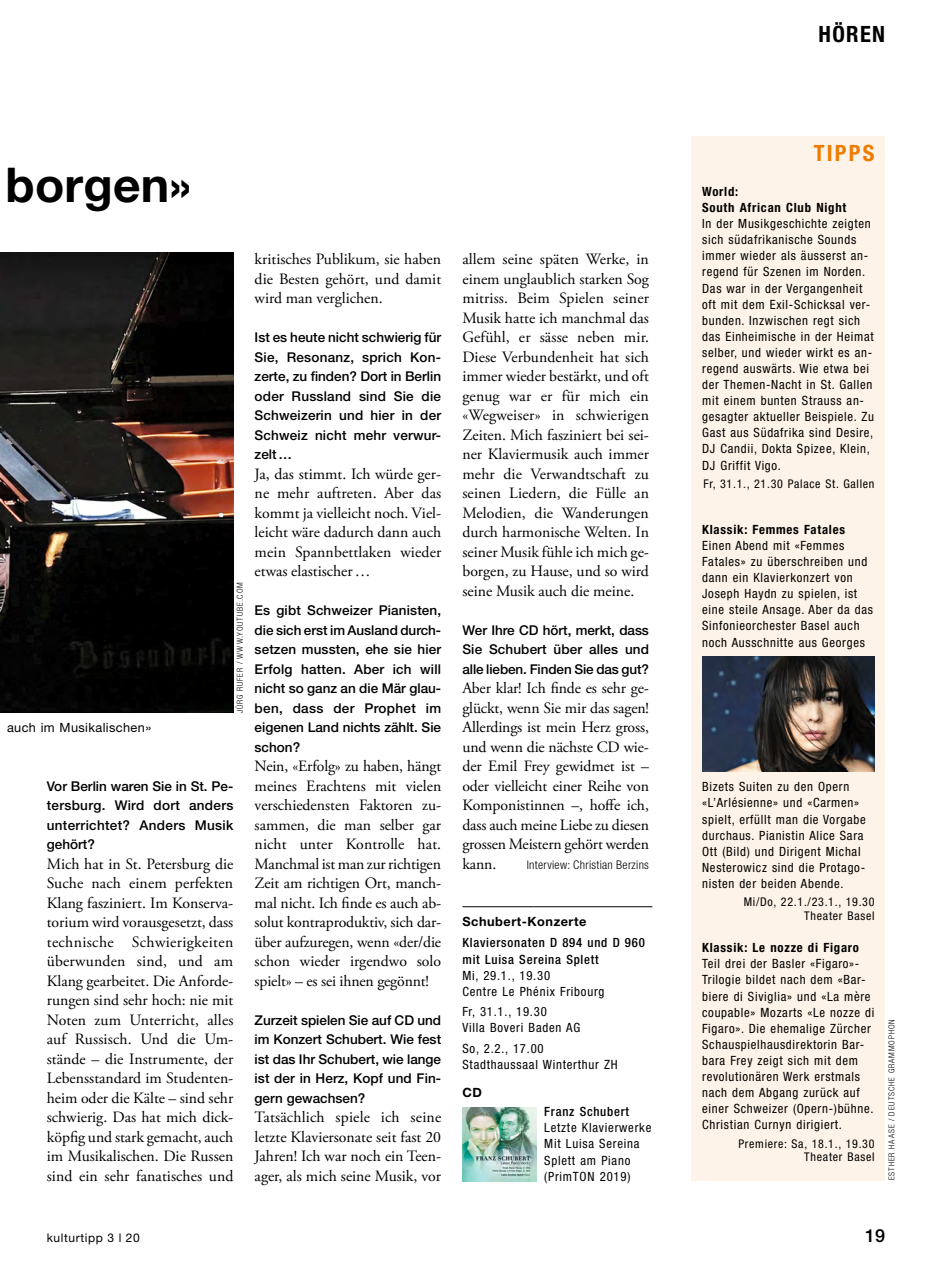
<style>
.page{position:relative;width:932px;height:1263px;background:#fff}
.page>*{position:absolute;margin:0;border:0;box-sizing:border-box;transform-origin:0 0}
.t1{font:700 48px "Helvetica Neue LT Std";letter-spacing:.005em;color:#000}
._010_KU_Rubriktitel{font:700 condensed 22.5px "Helvetica Neue LT Std";letter-spacing:.06em;color:#000}
._060_KU_Kasten_Dachz{font:700 condensed 22.5px "Helvetica Neue LT Std";letter-spacing:.1em;color:#ef7c00}
._001_KU_Pagina{font:500 18px "Helvetica Neue LT Std";color:#000}
._050_KU_Lauftext_10{font:15.75px/19.5px "Adobe Garamond Pro";color:#000;text-align:justify}
._270_KU_Interview_Fr{font:500 13.5px/19.5px "Helvetica Neue LT Std";letter-spacing:.01em;color:#000;text-align:justify}
._0066_KU_TIPPS-SPALT{font:condensed 12.75px/16px "Helvetica Neue LT Std";letter-spacing:.055em;color:#000}
._066_KU_Kasten_Text{font:condensed 12.75px/16.2px "Helvetica Neue LT Std";letter-spacing:.06em;color:#000}
._0064_KU_TIPPS-SPALT{font:700 condensed 12.75px/16px "Helvetica Neue LT Std";letter-spacing:.06em;color:#000}
._066_KU_Kasten_Text-2{font:500 condensed 12.75px/16.2px "Helvetica Neue LT Std";letter-spacing:.06em;color:#000}
.t2{font:12.75px "Helvetica Neue LT Std";letter-spacing:.03em;color:#000}
._063_KU_Kasten_Titel{font:700 12.75px "Helvetica Neue LT Std";letter-spacing:.04em;color:#000}
._065_Ku_Kasten_Zwiti{font:500 condensed 12.75px "Helvetica Neue LT Std";letter-spacing:.06em;color:#000}
._0069_KU_TIPPS-SPALT{font:condensed 12px/13.5px "Helvetica Neue LT Std";letter-spacing:.06em;color:#000;text-align:right}
._050_KU_Lauftext_10-2{font:300 condensed 12px "Helvetica Neue LT Std";letter-spacing:.025em;color:#000}
._002_KU_Fusszeile{font:12px "Helvetica Neue LT Std";letter-spacing:.05em;color:#000}
._071_KU_Fotobyline_5{font:300 condensed 8.25px "Helvetica Neue LT Std";letter-spacing:.115em;color:#000}
</style>
<div class="page">
<img style="left:0;top:252px;width:233px;height:461px">
<div style="left:691px;top:136px;width:193px;height:1045px;background:#fef3e8"></div>
<img style="left:702px;top:656px;width:172px;height:115px">
<hr style="left:462px;top:906px;width:71px;height:1px;background:#000">
<hr style="left:533px;top:906px;width:119px;height:1px;background:#000">
<img style="left:462px;top:1107px;width:74px;height:74px">
<p class="_010_KU_Rubriktitel" style="left:818px;top:20px;width:68px">HÖREN</p>
<h1 class="t1" style="left:5px;top:155px;width:187px">borgen»</h1>
<p class="t2" style="left:7px;top:720px;width:146px">auch im Musikalischen»</p>
<p class="_071_KU_Fotobyline_5" style="left:235px;top:713px;width:133px;rotate:-90deg">JÜRG RUFER / WWW.YOUTUBE.COM</p>
<p class="_270_KU_Interview_Fr" style="left:47px;top:776px;width:188px">Vor Berlin waren Sie in St. Pe&shy;tersburg. Wird dort anders unterrichtet? Anders Musik gehört?</p>
<p class="_050_KU_Lauftext_10" style="left:47px;top:854px;width:188px">Mich hat in St. Petersburg die Suche nach einem perfekten Klang fasziniert. Im Konserva&shy;torium wird vorausgesetzt, dass technische Schwierigkeiten überwunden sind, und am Klang gearbeitet. Die Anforde&shy;rungen sind sehr hoch: nie mit Noten zum Unterricht, alles auf Russisch. Und die Um&shy;stände – die Instrumente, der Lebensstandard im Studenten&shy;heim oder die Kälte – sind sehr schwierig. Das hat mich dick&shy;köpfig und stark gemacht, auch im Musikalischen. Die Russen sind ein sehr fanatisches und</p>
<p class="_050_KU_Lauftext_10" style="left:254px;top:250px;width:188px">kritisches Publikum, sie haben die Besten gehört, und damit wird man verglichen.</p>
<p class="_270_KU_Interview_Fr" style="left:254px;top:327px;width:188px">Ist es heute nicht schwierig für Sie, Resonanz, sprich Kon&shy;zerte, zu finden? Dort in Berlin oder Russland sind Sie die Schweizerin und hier in der Schweiz nicht mehr verwur&shy;zelt…</p>
<p class="_050_KU_Lauftext_10" style="left:254px;top:464px;width:188px">Ja, das stimmt. Ich würde ger&shy;ne mehr auftreten. Aber das kommt ja vielleicht noch. Viel&shy;leicht wäre dadurch dann auch mein Spannbettlaken wieder etwas elastischer…</p>
<p class="_270_KU_Interview_Fr" style="left:254px;top:600px;width:188px">Es gibt Schweizer Pianisten, die sich erst im Ausland durch&shy;setzen mussten, ehe sie hier Erfolg hatten. Aber ich will nicht so ganz an die Mär glau&shy;ben, dass der Prophet im eigenen Land nichts zählt. Sie schon?</p>
<p class="_050_KU_Lauftext_10" style="left:254px;top:757px;width:188px">Nein, «Erfolg» zu haben, hängt meines Erachtens mit vielen verschiedensten Faktoren zu&shy;sammen, die man selber gar nicht unter Kontrolle hat.<br>Manchmal ist man zur richtigen Zeit am richtigen Ort, manch&shy;mal nicht. Ich finde es auch ab&shy;solut kontraproduktiv, sich dar&shy;über aufzuregen, wenn «der/die schon wieder irgendwo solo spielt» – es sei ihnen gegönnt!</p>
<p class="_270_KU_Interview_Fr" style="left:254px;top:1010px;width:188px">Zurzeit spielen Sie auf CD und im Konzert Schubert. Wie fest ist das Ihr Schubert, wie lange ist der in Herz, Kopf und Fin&shy;gern gewachsen?</p>
<p class="_050_KU_Lauftext_10" style="left:254px;top:1108px;width:188px">Tatsächlich spiele ich seine letzte Klaviersonate seit fast 20<br>Jahren! Ich war noch ein Teen&shy;ager, als mich seine Musik, vor</p>
<p class="_050_KU_Lauftext_10" style="left:462px;top:250px;width:188px">allem seine späten Werke, in einem unglaublich starken Sog mitriss. Beim Spielen seiner Musik hatte ich manchmal das Gefühl, er sässe neben mir.<br>Diese Verbundenheit hat sich immer wieder bestärkt, und oft genug war er für mich ein «Wegweiser» in schwierigen Zeiten. Mich fasziniert bei sei&shy;ner Klaviermusik auch immer mehr die Verwandtschaft zu seinen Liedern, die Fülle an Melodien, die Wanderungen durch harmonische Welten. In seiner Musik fühle ich mich ge&shy;borgen, zu Hause, und so wird seine Musik auch die meine.</p>
<p class="_270_KU_Interview_Fr" style="left:462px;top:620px;width:188px">Wer Ihre CD hört, merkt, dass Sie Schubert über alles und alle lieben. Finden Sie das gut?</p>
<p class="_050_KU_Lauftext_10" style="left:462px;top:679px;width:188px">Aber klar! Ich finde es sehr ge&shy;glückt, wenn Sie mir das sagen!<br>Allerdings ist mein Herz gross, und wenn die nächste CD wie&shy;der Emil Frey gewidmet ist – oder vielleicht einer Reihe von Komponistinnen –, hoffe ich, dass auch meine Liebe zu diesen grossen Meistern gehört werden kann.</p>
<p class="_050_KU_Lauftext_10-2" style="left:526px;top:857px;width:124px">Interview: Christian Berzins</p>
<p class="_063_KU_Kasten_Titel" style="left:462px;top:914px;width:125px">Schubert-Konzerte</p>
<p class="_066_KU_Kasten_Text-2" style="left:462px;top:935px;width:184px">Klaviersonaten D 894 und D 960 mit Luisa Sereina Splett</p>
<p class="_066_KU_Kasten_Text" style="left:462px;top:967px;width:143px">Mi, 29.1., 19.30<br>Centre Le Phénix Fribourg</p>
<p class="_066_KU_Kasten_Text" style="left:462px;top:1003px;width:119px">Fr, 31.1., 19.30<br>Villa Boveri Baden AG</p>
<p class="_066_KU_Kasten_Text" style="left:462px;top:1040px;width:157px">So, 2.2., 17.00<br>Stadthaussaal Winterthur ZH</p>
<p class="_063_KU_Kasten_Titel" style="left:462px;top:1085px;width:21px">CD</p>
<p class="_065_Ku_Kasten_Zwiti" style="left:544px;top:1104px;width:86px">Franz Schubert</p>
<p class="_066_KU_Kasten_Text" style="left:544px;top:1120px;width:108px">Letzte Klavierwerke</p>
<p class="_066_KU_Kasten_Text" style="left:544px;top:1136px;width:97px">Mit Luisa Sereina<br>Splett am Piano</p>
<p class="_066_KU_Kasten_Text" style="left:544px;top:1168px;width:88px">(PrimTON 2019)</p>
<p class="_060_KU_Kasten_Dachz" style="left:813px;top:139px;width:62px">TIPPS</p>
<p class="_0064_KU_TIPPS-SPALT" style="left:702px;top:183px;width:146px">World:<br>South African Club Night</p>
<p class="_0066_KU_TIPPS-SPALT" style="left:702px;top:216px;width:173px">In der Musikgeschichte zeigten sich südafrikanische Sounds immer wieder als äusserst an&shy;regend für Szenen im Norden.<br>Das war in der Vergangenheit oft mit dem Exil-Schicksal ver&shy;bunden. Inzwischen regt sich das Einheimische in der Heimat selber, und wieder wirkt es an&shy;regend auswärts. Wie etwa bei der Themen-Nacht in St. Gallen mit einem bunten Strauss an&shy;gesagter aktueller Beispiele. Zu<br>Gast aus Südafrika sind Desire,<br>DJ Candii, Dokta Spizee, Klein,<br>DJ Griffit Vigo.</p>
<p class="_0069_KU_TIPPS-SPALT" style="left:703px;top:477px;width:172px">Fr, 31.1., 21.30 Palace St. Gallen</p>
<p class="_0064_KU_TIPPS-SPALT" style="left:702px;top:521px;width:144px">Klassik: Femmes Fatales</p>
<p class="_0066_KU_TIPPS-SPALT" style="left:702px;top:537px;width:172px">Einen Abend mit «Femmes<br>Fatales» zu überschreiben und dann ein Klavierkonzert von<br>Joseph Haydn zu spielen, ist eine steile Ansage. Aber da das<br>Sinfonieorchester Basel auch noch Ausschnitte aus Georges</p>
<p class="_0066_KU_TIPPS-SPALT" style="left:702px;top:779px;width:165px">Bizets Suiten zu den Opern «L’Arlésienne» und «Carmen» spielt, erfüllt man die Vorgabe durchaus. Pianistin Alice Sara<br>Ott (Bild) und Dirigent Michal<br>Nesterowicz sind die Protago&shy;nisten der beiden Abende.</p>
<p class="_0069_KU_TIPPS-SPALT" style="left:743px;top:895px;width:132px">Mi/Do, 22.1./23.1., 19.30<br>Theater Basel</p>
<p class="_0064_KU_TIPPS-SPALT" style="left:702px;top:939px;width:158px">Klassik: Le nozze di Figaro</p>
<p class="_0066_KU_TIPPS-SPALT" style="left:702px;top:956px;width:174px">Teil drei der Basler «Figaro»-<br>Trilogie bildet nach dem «Bar&shy;biere di Siviglia» und «La mère coupable» Mozarts «Le nozze di<br>Figaro». Die ehemalige Zürcher<br>Schauspielhausdirektorin Bar&shy;bara Frey zeigt sich mit dem revolutionären Werk erstmals nach dem Abgang zurück auf einer Schweizer (Opern-)bühne.<br>Christian Curnyn dirigiert.</p>
<p class="_0069_KU_TIPPS-SPALT" style="left:738px;top:1136px;width:137px">Premiere: Sa, 18.1., 19.30<br>Theater Basel</p>
<p class="_071_KU_Fotobyline_5" style="left:886px;top:1180px;width:163px;rotate:-90deg">ESTHER HAASE / DEUTSCHE GRAMMOPHON</p>
<p class="_002_KU_Fusszeile" style="left:47px;top:1230px;width:94px">kulturtipp 3 l 20</p>
<p class="_001_KU_Pagina" style="left:864px;top:1224px;width:22px">19</p>
</div>
